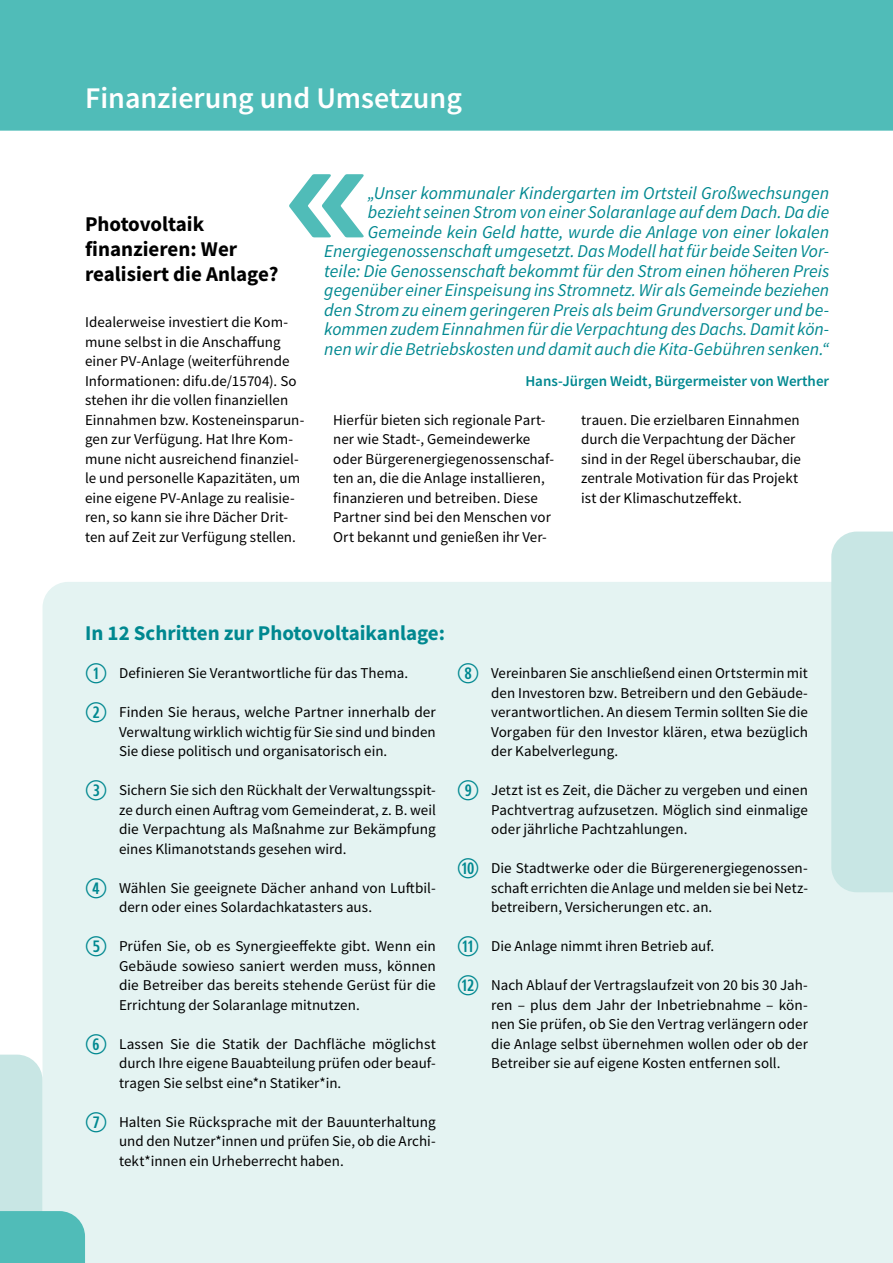
<style>
.page{position:relative;width:893px;height:1263px;background:#fff}
.page>*{position:absolute;margin:0;border:0;box-sizing:border-box;transform-origin:0 0}
.Uberschrift_h1{font:600 30px "Source Sans Pro";color:#fff}
.ueberschrift_h2{font:700 21px/25.2px "Source Sans Pro";color:#000}
.ueberschrift_h3{font:700 21px "Source Sans Pro";color:#008890}
.Zitat{font:italic 18px/19.5px "Source Sans Pro";color:#008890;text-align:right}
.Text{font:15px/19.5px "Source Sans Pro";color:#000;text-align:justify}
.Name_Zitat{font:600 15px "Source Sans Pro";color:#008890}
.s1{font-family:"Combi Numerals Ltd";font-size:27px;color:#008890}
</style>
<div class="page">
<div style="left:0;top:0;width:893px;height:131px;background:#50bcb8"></div>
<div style="left:43px;top:582px;width:850px;height:681px;background:#e4f3f2"></div>
<svg style="left:0;top:1054px;width:85px;height:209px;background:#b6e1df"></svg>
<div style="left:831px;top:531px;width:62px;height:361px;background:#c8e6e4"></div>
<svg style="left:289px;top:174px;width:75px;height:63px"></svg>
<h1 class="Uberschrift_h1" style="left:85px;top:78px;width:378px">Finanzierung und Umsetzung</h1>
<h2 class="ueberschrift_h2" style="left:85px;top:211px;width:195px">Photovoltaik finanzieren: Wer realisiert die Anlage?</h2>
<p class="Text" style="left:85px;top:312px;width:221px;text-align:left">Idealerweise investiert die Kom&shy;mune selbst in die Anschaffung einer PV-Anlage (weiterführende Informationen: difu.de/15704). So stehen ihr die vollen finanziellen Einnahmen bzw. Kosteneinsparun&shy;gen zur Verfügung. Hat Ihre Kom&shy;mune nicht ausreichend finanziel&shy;le und personelle Kapazitäten, um eine eigene PV-Anlage zu realisie&shy;ren, so kann sie ihre Dächer Drit&shy;ten auf Zeit zur Verfügung stellen.</p>
<p class="Zitat" style="left:324px;top:183px;width:506px">„Unser kommunaler Kindergarten im Ortsteil Großwechsungen bezieht seinen Strom von einer Solaranlage auf dem Dach. Da die Gemeinde kein Geld hatte, wurde die Anlage von einer lokalen Energiegenossenschaft umgesetzt. Das Modell hat für beide Seiten Vor&shy;teile: Die Genossenschaft bekommt für den Strom einen höheren Preis gegenüber einer Einspeisung ins Stromnetz. Wir als Gemeinde beziehen den Strom zu einem geringeren Preis als beim Grundversorger und be&shy;kommen zudem Einnahmen für die Verpachtung des Dachs. Damit kön&shy;nen wir die Betriebskosten und damit auch die Kita-Gebühren senken.“</p>
<p class="Name_Zitat" style="left:525px;top:371px;width:305px">Hans-Jürgen Weidt, Bürgermeister von Werther</p>
<p class="Text" style="left:333px;top:410px;width:222px;text-align:left">Hierfür bieten sich regionale Part&shy;ner wie Stadt-, Gemeindewerke oder Bürgerenergiegenossenschaf&shy;ten an, die die Anlage installieren, finanzieren und betreiben. Diese Partner sind bei den Menschen vor Ort bekannt und genießen ihr Ver-</p>
<p class="Text" style="left:581px;top:410px;width:221px;text-align:left">trauen. Die erzielbaren Einnahmen durch die Verpachtung der Dächer sind in der Regel überschaubar, die zentrale Motivation für das Projekt ist der Klimaschutzeffekt.</p>
<h3 class="ueberschrift_h3" style="left:85px;top:619px;width:362px">In 12 Schritten zur Photovoltaikanlage:</h3>
<p class="Text" style="left:85px;top:663px;width:325px"><span class="s1">1</span> Definieren Sie Verantwortliche für das Thema.</p>
<p class="Text" style="left:119px;top:702px;width:318px;text-indent:-34px"><span class="s1">2</span> Finden Sie heraus, welche Partner innerhalb der Verwaltung wirklich wichtig für Sie sind und binden Sie diese politisch und organisatorisch ein.</p>
<p class="Text" style="left:119px;top:780px;width:318px;text-indent:-34px"><span class="s1">3</span> Sichern Sie sich den Rückhalt der Verwaltungsspit&shy;ze durch einen Auftrag vom Gemeinderat, z. B. weil die Verpachtung als Maßnahme zur Bekämpfung eines Klimanotstands gesehen wird.</p>
<p class="Text" style="left:119px;top:878px;width:318px;text-indent:-34px"><span class="s1">4</span> Wählen Sie geeignete Dächer anhand von Luftbil&shy;dern oder eines Solardachkatasters aus.</p>
<p class="Text" style="left:119px;top:936px;width:318px;text-indent:-34px"><span class="s1">5</span> Prüfen Sie, ob es Synergieeffekte gibt. Wenn ein Gebäude sowieso saniert werden muss, können die Betreiber das bereits stehende Gerüst für die Errichtung der Solaranlage mitnutzen.</p>
<p class="Text" style="left:119px;top:1034px;width:318px;text-indent:-34px"><span class="s1">6</span> Lassen Sie die Statik der Dachfläche möglichst durch Ihre eigene Bauabteilung prüfen oder beauf&shy;tragen Sie selbst eine*n Statiker*in.</p>
<p class="Text" style="left:119px;top:1112px;width:318px;text-indent:-34px"><span class="s1">7</span> Halten Sie Rücksprache mit der Bauunterhaltung und den Nutzer*innen und prüfen Sie, ob die Archi&shy;tekt*innen ein Urheberrecht haben.</p>
<p class="Text" style="left:491px;top:663px;width:318px;text-indent:-34px"><span class="s1">8</span> Vereinbaren Sie anschließend einen Ortstermin mit den Investoren bzw. Betreibern und den Gebäude&shy;verantwortlichen. An diesem Termin sollten Sie die Vorgaben für den Investor klären, etwa bezüglich der Kabelverlegung.</p>
<p class="Text" style="left:491px;top:780px;width:318px;text-indent:-34px"><span class="s1">9</span> Jetzt ist es Zeit, die Dächer zu vergeben und einen Pachtvertrag aufzusetzen. Möglich sind einmalige oder jährliche Pachtzahlungen.</p>
<p class="Text" style="left:491px;top:858px;width:318px;text-indent:-34px"><span class="s1">10</span> Die Stadtwerke oder die Bürgerenergiegenossen&shy;schaft errichten die Anlage und melden sie bei Netz&shy;betreibern, Versicherungen etc. an.</p>
<p class="Text" style="left:457px;top:936px;width:259px"><span class="s1">11</span> Die Anlage nimmt ihren Betrieb auf.</p>
<p class="Text" style="left:491px;top:975px;width:318px;text-indent:-34px"><span class="s1">12</span> Nach Ablauf der Vertragslaufzeit von 20 bis 30 Jah&shy;ren – plus dem Jahr der Inbetriebnahme – kön&shy;nen Sie prüfen, ob Sie den Vertrag verlängern oder die Anlage selbst übernehmen wollen oder ob der Betreiber sie auf eigene Kosten entfernen soll.</p>
</div>
